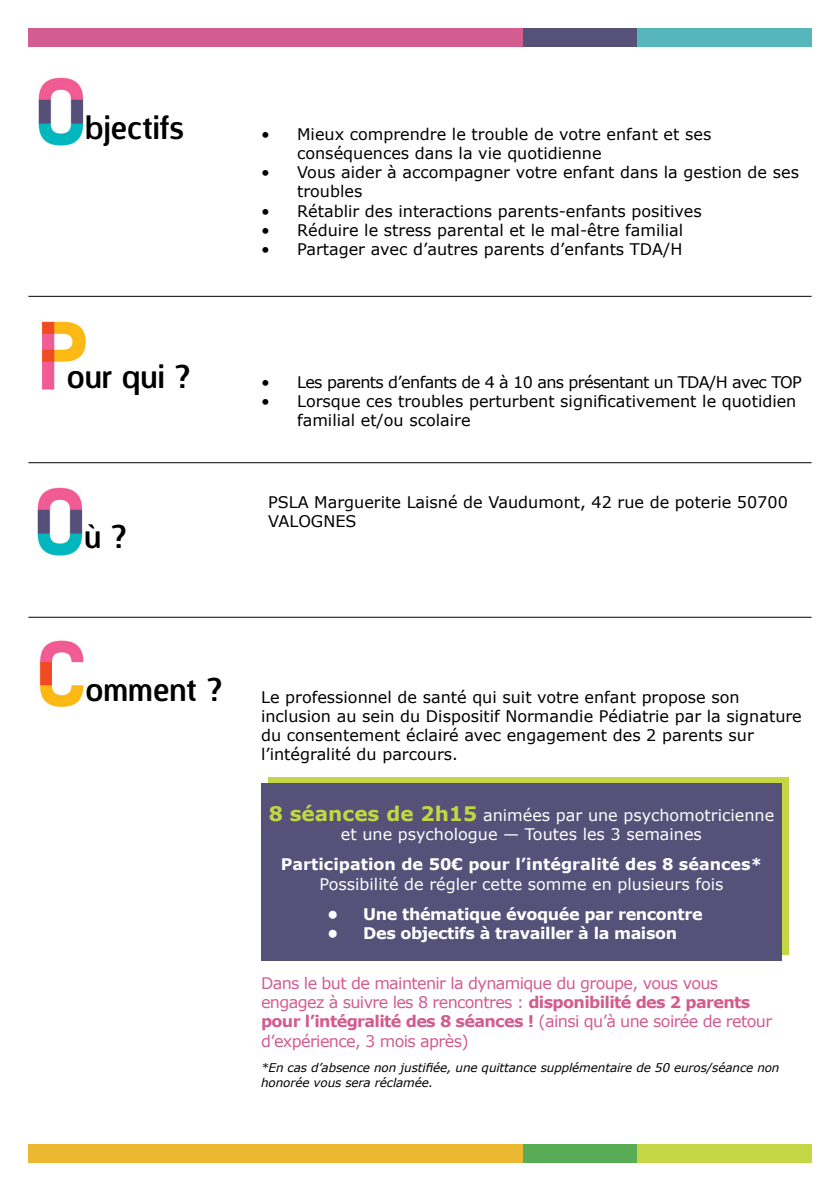
<style>
.page{position:relative;width:840px;height:1191px;background:#fff}
.page>*{position:absolute;margin:0;border:0;box-sizing:border-box;transform-origin:0 0}
.t1{font:32px "Designosaur";color:#000}
.t2{font:16px/19.2px "Verdana";color:#000}
.t3{font:16px/19.2px "Verdana";letter-spacing:-.04em;color:#d25c90}
.t4{font:16px/19.2px "Verdana";color:#fff;text-align:center}
.t5{font:700 16px "Verdana";letter-spacing:-.025em;color:#fff}
.t6{font:16px "Verdana";letter-spacing:-.04em;color:#000}
.t7{font:700 16px "Verdana";color:#fff}
.t8{font:italic 12px/14.4px "Verdana";letter-spacing:-.01em;color:#000}
.s1{font-weight:700;font-size:20px;color:#c4d644}
.s2{font-weight:700}
</style>
<div class="page">
<div style="left:268px;top:777px;width:520px;height:177px;background:#c4d644"></div>
<div style="left:261px;top:783px;width:520px;height:178px;background:#565179"></div>
<div style="left:28px;top:28px;width:501px;height:19px;background:#d35d91"></div>
<div style="left:632px;top:28px;width:179px;height:19px;background:#57b6bc"></div>
<div style="left:523px;top:28px;width:113px;height:19px;background:#565179"></div>
<div style="left:28px;top:1144px;width:501px;height:18px;background:#ecb831"></div>
<div style="left:632px;top:1144px;width:179px;height:18px;background:#c4d644"></div>
<div style="left:523px;top:1144px;width:113px;height:18px;background:#58ac56"></div>
<img style="left:38px;top:77px;width:46px;height:69px">
<img style="left:41px;top:321px;width:45px;height:68px">
<img style="left:37px;top:487px;width:46px;height:68px">
<img style="left:39px;top:640px;width:45px;height:67px">
<hr style="left:28px;top:296px;width:783px;height:1px;background:#000">
<hr style="left:28px;top:462px;width:783px;height:1px;background:#000">
<hr style="left:28px;top:617px;width:783px;height:1px;background:#000">
<h1 class="t1" style="left:85px;top:100px;width:101px">bjectifs</h1>
<h1 class="t1" style="left:67px;top:350px;width:125px">our qui ?</h1>
<h1 class="t1" style="left:84px;top:510px;width:45px">ù ?</h1>
<p class="t2" style="left:297px;top:124px;width:415px;text-indent:-36px">• Mieux comprendre le trouble de votre enfant et ses conséquences dans la vie quotidienne</p>
<p class="t2" style="left:297px;top:163px;width:503px;text-indent:-36px">• Vous aider à accompagner votre enfant dans la gestion de ses troubles</p>
<p class="t2" style="left:261px;top:201px;width:442px">• Rétablir des interactions parents-enfants positives</p>
<p class="t2" style="left:261px;top:220px;width:423px">• Réduire le stress parental et le mal-être familial</p>
<p class="t2" style="left:261px;top:239px;width:422px">• Partager avec d’autres parents d’enfants TDA/H</p>
<p class="t6" style="left:261px;top:371px;width:542px">• Les parents d’enfants de 4 à 10 ans présentant un TDA/H avec TOP</p>
<p class="t2" style="left:297px;top:391px;width:500px;text-indent:-36px">• Lorsque ces troubles perturbent significativement le quotidien familial et/ou scolaire</p>
<p class="t2" style="left:268px;top:492px;width:521px">PSLA Marguerite Laisné de Vaudumont, 42 rue de poterie 50700<br>VALOGNES</p>
<h1 class="t1" style="left:85px;top:663px;width:139px">omment ?</h1>
<p class="t2" style="left:261px;top:687px;width:542px">Le professionnel de santé qui suit votre enfant propose son inclusion au sein du Dispositif Normandie Pédiatrie par la signature du consentement éclairé avec engagement des 2 parents sur l’intégralité du parcours.</p>
<p class="t4" style="left:268px;top:805px;width:506px"><span class="s1">8 séances de 2h15</span> animées par une psychomotricienne et une psychologue — Toutes les 3 semaines</p>
<p class="t7" style="left:280px;top:853px;width:482px">Participation de 50€ pour l’intégralité des 8 séances*</p>
<p class="t4" style="left:319px;top:874px;width:405px">Possibilité de régler cette somme en plusieurs fois</p>
<p class="t5" style="left:327px;top:903px;width:377px">• Une thématique évoquée par rencontre</p>
<p class="t5" style="left:327px;top:922px;width:351px">• Des objectifs à travailler à la maison</p>
<p class="t3" style="left:261px;top:973px;width:512px">Dans le but de maintenir la dynamique du groupe, vous vous engagez à suivre les 8 rencontres : <span class="s2">disponibilité des 2 parents pour l’intégralité des 8 séances !</span> (ainsi qu’à une soirée de retour d’expérience, 3 mois après)</p>
<p class="t8" style="left:261px;top:1060px;width:519px">*En cas d’absence non justifiée, une quittance supplémentaire de 50 euros/séance non honorée vous sera réclamée.</p>
</div>
